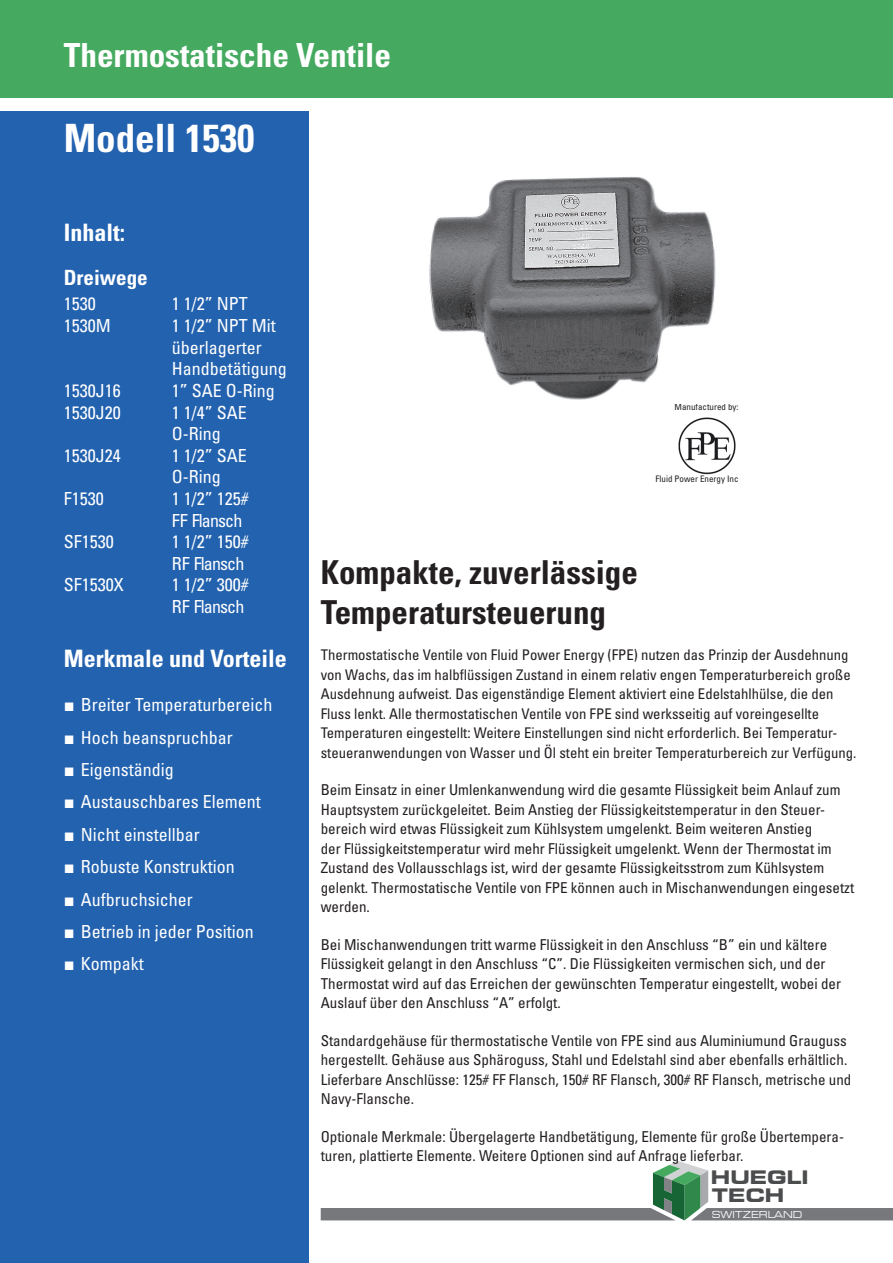
<style>
.page{position:relative;width:893px;height:1263px;background:#fff}
.page>*{position:absolute;margin:0;border:0;box-sizing:border-box;transform-origin:0 0}
.t1{font:700 condensed 39px "Univers LT Std";color:#fff}
.t2{font:700 condensed 33.15px "Univers LT Std";color:#fff}
.t3{font:700 condensed 33px/39.6px "Univers LT Std";color:#231f20}
.t4{font:700 condensed 24px "Univers LT Std";color:#fff}
.t5{font:700 condensed 21px "Univers LT Std";color:#fff}
.t6{font:700 expanded 18.45px/17.9px "Square 721 BT";color:#4b4c4d}
.t7{font:condensed 18px/21.6px "Univers LT Std";color:#fff}
.t8{font:condensed 18px/21.6px "Univers LT Std";letter-spacing:-.05em;color:#fff}
.t9{font:condensed 15px/19.5px "Univers LT Std";color:#231f20}
.t10{font:condensed 14.7px/19.5px "Univers LT Std";color:#231f20}
.t11{font:expanded 9.45px "Square 721 BT";color:#fff;scale:.96 1}
.t12{font:condensed 9px "Univers LT Std";color:#231f20}
.s1{font-family:"Franklin Gothic";font-stretch:normal}
</style>
<div class="page">
<div style="left:0;top:0;width:893px;height:98px;background:#45aa5f"></div>
<div style="left:0;top:111px;width:309px;height:1152px;background:#2362af"></div>
<svg style="left:321px;top:1161px;width:572px;height:59px"></svg>
<img style="left:678px;top:417px;width:58px;height:58px">
<img style="left:429px;top:176px;width:287px;height:224px">
<h2 class="t2" style="left:64px;top:34px;width:329px">Thermostatische Ventile</h2>
<h1 class="t1" style="left:64px;top:114px;width:192px">Modell 1530</h1>
<h3 class="t4" style="left:64px;top:217px;width:63px">Inhalt:</h3>
<h3 class="t5" style="left:64px;top:265px;width:85px">Dreiwege</h3>
<p class="t7" style="left:64px;top:293px;width:33px">1530</p>
<p class="t7" style="left:172px;top:293px;width:77px">1 1/2” NPT</p>
<p class="t7" style="left:64px;top:315px;width:48px">1530M</p>
<p class="t7" style="left:172px;top:315px;width:117px">1 1/2” NPT Mit überlagerter<br>Handbetätigung</p>
<p class="t7" style="left:64px;top:379px;width:58px">1530J16</p>
<p class="t7" style="left:172px;top:379px;width:104px">1” SAE O-Ring</p>
<p class="t7" style="left:64px;top:401px;width:58px">1530J20</p>
<p class="t7" style="left:172px;top:401px;width:76px">1 1/4” SAE<br>O-Ring</p>
<p class="t7" style="left:64px;top:444px;width:58px">1530J24</p>
<p class="t7" style="left:172px;top:444px;width:76px">1 1/2” SAE<br>O-Ring</p>
<p class="t7" style="left:64px;top:487px;width:41px">F1530</p>
<p class="t8" style="left:172px;top:487px;width:78px">1 1/2” 125#<br>FF Flansch</p>
<p class="t7" style="left:64px;top:531px;width:51px">SF1530</p>
<p class="t8" style="left:172px;top:531px;width:78px">1 1/2” 150#<br>RF Flansch</p>
<p class="t7" style="left:64px;top:574px;width:61px">SF1530X</p>
<p class="t8" style="left:172px;top:574px;width:78px">1 1/2” 300#<br>RF Flansch</p>
<h3 class="t4" style="left:64px;top:644px;width:225px">Merkmale und Vorteile</h3>
<p class="t7" style="left:64px;top:694px;width:210px"><span class="s1">■</span> Breiter Temperaturbereich</p>
<p class="t7" style="left:64px;top:726px;width:170px"><span class="s1">■</span> Hoch beanspruchbar</p>
<p class="t7" style="left:64px;top:759px;width:111px"><span class="s1">■</span> Eigenständig</p>
<p class="t7" style="left:64px;top:791px;width:198px"><span class="s1">■</span> Austauschbares Element</p>
<p class="t7" style="left:64px;top:823px;width:137px"><span class="s1">■</span> Nicht einstellbar</p>
<p class="t7" style="left:64px;top:856px;width:172px"><span class="s1">■</span> Robuste Konstruktion</p>
<p class="t7" style="left:64px;top:888px;width:130px"><span class="s1">■</span> Aufbruchsicher</p>
<p class="t7" style="left:64px;top:921px;width:191px"><span class="s1">■</span> Betrieb in jeder Position</p>
<p class="t7" style="left:64px;top:953px;width:82px"><span class="s1">■</span> Kompakt</p>
<p class="t12" style="left:674px;top:401px;width:65px">Manufactured by:</p>
<p class="t12" style="left:655px;top:473px;width:84px">Fluid Power Energy Inc</p>
<h3 class="t3" style="left:321px;top:553px;width:319px">Kompakte, zuverlässige<br>Temperatursteuerung</h3>
<p class="t10" style="left:321px;top:645px;width:537px">Thermostatische Ventile von Fluid Power Energy (FPE) nutzen das Prinzip der Ausdehnung von Wachs, das im halbflüssigen Zustand in einem relativ engen Temperaturbereich große Ausdehnung aufweist. Das eigenständige Element aktiviert eine Edelstahlhülse, die den Fluss lenkt. Alle thermostatischen Ventile von FPE sind werksseitig auf voreingesellte Temperaturen eingestellt: Weitere Einstellungen sind nicht erforderlich. Bei Temperatur&shy;steueranwendungen von Wasser und Öl steht ein breiter Temperaturbereich zur Verfügung.</p>
<p class="t9" style="left:321px;top:780px;width:535px">Beim Einsatz in einer Umlenkanwendung wird die gesamte Flüssigkeit beim Anlauf zum Hauptsystem zurückgeleitet. Beim Anstieg der Flüssigkeitstemperatur in den Steuer&shy;bereich wird etwas Flüssigkeit zum Kühlsystem umgelenkt. Beim weiteren Anstieg<br>der Flüssigkeitstemperatur wird mehr Flüssigkeit umgelenkt. Wenn der Thermostat im Zustand des Vollausschlags ist, wird der gesamte Flüssigkeitsstrom zum Kühlsystem gelenkt. Thermostatische Ventile von FPE können auch in Mischanwendungen eingesetzt werden.</p>
<p class="t9" style="left:321px;top:935px;width:522px">Bei Mischanwendungen tritt warme Flüssigkeit in den Anschluss “B” ein und kältere Flüssigkeit gelangt in den Anschluss “C”. Die Flüssigkeiten vermischen sich, und der Thermostat wird auf das Erreichen der gewünschten Temperatur eingestellt, wobei der Auslauf über den Anschluss “A” erfolgt.</p>
<p class="t9" style="left:321px;top:1031px;width:532px">Standardgehäuse für thermostatische Ventile von FPE sind aus Aluminiumund Grauguss hergestellt. Gehäuse aus Sphäroguss, Stahl und Edelstahl sind aber ebenfalls erhältlich.<br>Lieferbare Anschlüsse: 125# FF Flansch, 150# RF Flansch, 300# RF Flansch, metrische und Navy-Flansche.</p>
<p class="t9" style="left:321px;top:1127px;width:525px">Optionale Merkmale: Übergelagerte Handbetätigung, Elemente für große Übertempera&shy;turen, plattierte Elemente. Weitere Optionen sind auf Anfrage lieferbar.</p>
<p class="t6" style="left:711px;top:1168px;width:99px">HUEGLI<br>TECH</p>
<p class="t11" style="left:712px;top:1208px;width:96px">SWITZERLAND</p>
</div>
